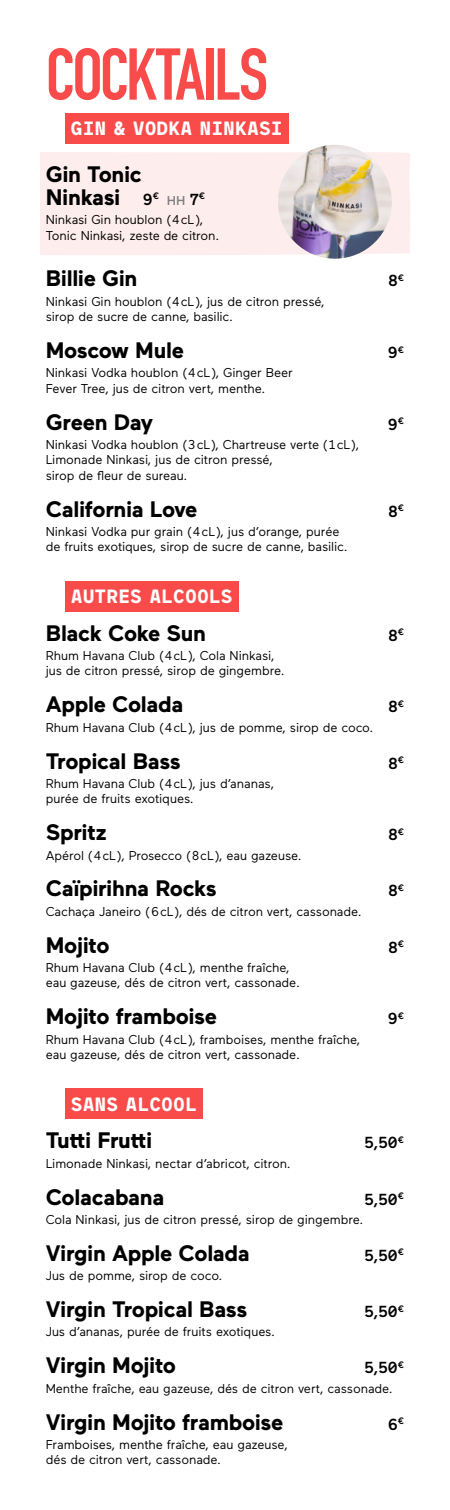
<style>
.page{position:relative;width:450px;height:1510px;background:#fff}
.page>*{position:absolute;margin:0;border:0;box-sizing:border-box;transform-origin:0 0}
.t1{font:72px "DIN Engschrift Alternate";letter-spacing:-.04em;color:#fa4b4b}
.t2{font:700 22.4px/22.4px "Maax";letter-spacing:-.02em;color:#000}
.t3{font:700 19.2px "Maax Mono";color:#fff}
.t4{font:500 16px "Maax";letter-spacing:-.025em;color:#000}
.t5{font:12.8px/15.4px "Maax";letter-spacing:-.01em;color:#000}
.s1{font-weight:500;font-size:16px}
.s2{font-weight:500;font-size:12.8px;color:#808080}
</style>
<div class="page">
<div style="left:40px;top:152px;width:370px;height:103px;background:#feeded"></div>
<img style="left:278px;top:145px;width:114px;height:114px;border-radius:57px">
<div style="left:65px;top:113px;width:224px;height:30px;background:#fa4b4b"></div>
<div style="left:65px;top:581px;width:174px;height:30px;background:#fa4b4b"></div>
<div style="left:65px;top:1088px;width:138px;height:30px;background:#fa4b4b"></div>
<h1 class="t1" style="left:46px;top:32px;width:224px">COCKTAILS</h1>
<h3 class="t3" style="left:71px;top:115px;width:214px">GIN &amp; VODKA NINKASI</h3>
<h2 class="t2" style="left:46px;top:162px;width:161px">Gin Tonic<br>Ninkasi <span class="s1">9</span><sup>€</sup> <span class="s2">HH</span> <span class="s1">7</span><sup>€</sup></h2>
<p class="t5" style="left:46px;top:211px;width:175px">Ninkasi Gin houblon ( 4 cL ),<br>Tonic Ninkasi, zeste de citron.</p>
<h2 class="t2" style="left:46px;top:266px;width:93px">Billie Gin</h2>
<p class="t4" style="left:388px;top:270px;width:18px">8<sup>€</sup></p>
<p class="t5" style="left:46px;top:293px;width:280px">Ninkasi Gin houblon ( 4 cL ), jus de citron pressé, sirop de sucre de canne, basilic.</p>
<h2 class="t2" style="left:46px;top:338px;width:140px">Moscow Mule</h2>
<p class="t4" style="left:388px;top:342px;width:18px">9<sup>€</sup></p>
<p class="t5" style="left:46px;top:364px;width:249px">Ninkasi Vodka houblon ( 4 cL ), Ginger Beer<br>Fever Tree, jus de citron vert, menthe.</p>
<h2 class="t2" style="left:46px;top:409px;width:109px">Green Day</h2>
<p class="t4" style="left:388px;top:414px;width:18px">9<sup>€</sup></p>
<p class="t5" style="left:46px;top:436px;width:315px">Ninkasi Vodka houblon ( 3 cL ), Chartreuse verte ( 1 cL ),<br>Limonade Ninkasi, jus de citron pressé,<br>sirop de fleur de sureau.</p>
<h2 class="t2" style="left:46px;top:496px;width:153px">California Love</h2>
<p class="t4" style="left:388px;top:501px;width:18px">8<sup>€</sup></p>
<p class="t5" style="left:46px;top:523px;width:303px">Ninkasi Vodka pur grain ( 4 cL ), jus d’orange, purée de fruits exotiques, sirop de sucre de canne, basilic.</p>
<h3 class="t3" style="left:71px;top:583px;width:163px">AUTRES ALCOOLS</h3>
<h2 class="t2" style="left:46px;top:620px;width:162px">Black Coke Sun</h2>
<p class="t4" style="left:388px;top:624px;width:18px">8<sup>€</sup></p>
<p class="t5" style="left:46px;top:647px;width:240px">Rhum Havana Club ( 4 cL ), Cola Ninkasi, jus de citron pressé, sirop de gingembre.</p>
<h2 class="t2" style="left:46px;top:692px;width:139px">Apple Colada</h2>
<p class="t4" style="left:388px;top:696px;width:18px">8<sup>€</sup></p>
<p class="t5" style="left:46px;top:718px;width:329px">Rhum Havana Club ( 4 cL ), jus de pomme, sirop de coco.</p>
<h2 class="t2" style="left:46px;top:748px;width:137px">Tropical Bass</h2>
<p class="t4" style="left:388px;top:752px;width:18px">8<sup>€</sup></p>
<p class="t5" style="left:46px;top:775px;width:230px">Rhum Havana Club ( 4 cL ), jus d’ananas, purée de fruits exotiques.</p>
<h2 class="t2" style="left:46px;top:820px;width:63px">Spritz</h2>
<p class="t4" style="left:388px;top:824px;width:18px">8<sup>€</sup></p>
<p class="t5" style="left:46px;top:846px;width:257px">Apérol ( 4 cL ), Prosecco ( 8 cL ), eau gazeuse.</p>
<h2 class="t2" style="left:46px;top:876px;width:173px">Caïpirihna Rocks</h2>
<p class="t4" style="left:388px;top:880px;width:18px">8<sup>€</sup></p>
<p class="t5" style="left:46px;top:903px;width:318px">Cachaça Janeiro ( 6 cL ), dés de citron vert, cassonade.</p>
<h2 class="t2" style="left:46px;top:932px;width:65px">Mojito</h2>
<p class="t4" style="left:388px;top:936px;width:18px">8<sup>€</sup></p>
<p class="t5" style="left:46px;top:959px;width:256px">Rhum Havana Club ( 4 cL ), menthe fraîche, eau gazeuse, dés de citron vert, cassonade.</p>
<h2 class="t2" style="left:46px;top:1004px;width:173px">Mojito framboise</h2>
<p class="t4" style="left:388px;top:1008px;width:18px">9<sup>€</sup></p>
<p class="t5" style="left:46px;top:1030px;width:316px">Rhum Havana Club ( 4 cL ), framboises, menthe fraîche, eau gazeuse, dés de citron vert, cassonade.</p>
<h3 class="t3" style="left:71px;top:1090px;width:128px">SANS ALCOOL</h3>
<h2 class="t2" style="left:46px;top:1128px;width:108px">Tutti Frutti</h2>
<p class="t4" style="left:365px;top:1132px;width:41px">5,50<sup>€</sup></p>
<p class="t5" style="left:46px;top:1154px;width:246px">Limonade Ninkasi, nectar d’abricot, citron.</p>
<h2 class="t2" style="left:46px;top:1184px;width:120px">Colacabana</h2>
<p class="t4" style="left:365px;top:1188px;width:41px">5,50<sup>€</sup></p>
<p class="t5" style="left:46px;top:1210px;width:319px">Cola Ninkasi, jus de citron pressé, sirop de gingembre.</p>
<h2 class="t2" style="left:46px;top:1240px;width:206px">Virgin Apple Colada</h2>
<p class="t4" style="left:365px;top:1244px;width:41px">5,50<sup>€</sup></p>
<p class="t5" style="left:46px;top:1267px;width:178px">Jus de pomme, sirop de coco.</p>
<h2 class="t2" style="left:46px;top:1296px;width:203px">Virgin Tropical Bass</h2>
<p class="t4" style="left:365px;top:1300px;width:41px">5,50<sup>€</sup></p>
<p class="t5" style="left:46px;top:1323px;width:231px">Jus d’ananas, purée de fruits exotiques.</p>
<h2 class="t2" style="left:46px;top:1352px;width:132px">Virgin Mojito</h2>
<p class="t4" style="left:365px;top:1357px;width:41px">5,50<sup>€</sup></p>
<p class="t5" style="left:46px;top:1379px;width:349px">Menthe fraîche, eau gazeuse, dés de citron vert, cassonade.</p>
<h2 class="t2" style="left:46px;top:1409px;width:239px">Virgin Mojito framboise</h2>
<p class="t4" style="left:388px;top:1413px;width:18px">6<sup>€</sup></p>
<p class="t5" style="left:46px;top:1435px;width:244px">Framboises, menthe fraîche, eau gazeuse, dés de citron vert, cassonade.</p>
</div>
